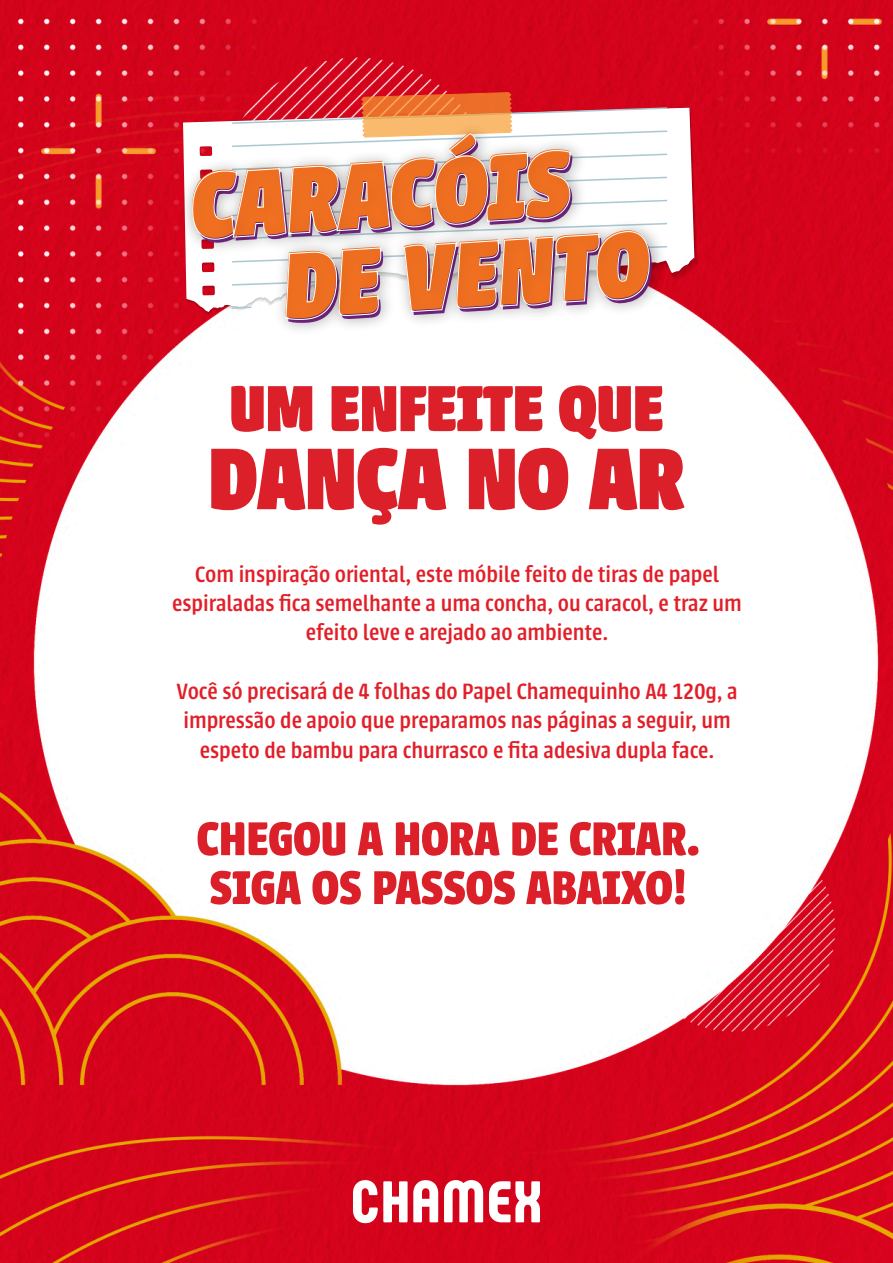
<style>
.page{position:relative;width:893px;height:1263px;background:#fff}
.page>*{position:absolute;margin:0;border:0;box-sizing:border-box;transform-origin:0 0}
.t1{font:italic 900 103.8px/85.9px "Urbana";color:#f37121}
.t2{font:900 95.85px "Urbana";color:#dc2029}
.t3{font:900 71.4px "Urbana";color:#dc2029}
.t4{font:700 52.2px/48.9px "Urbana";color:#dc2029}
.t5{font:500 24.45px/29.2px "Urbana";color:#e21f29;text-align:center}
</style>
<div class="page">
<img style="left:0;top:0;width:893px;height:1263px">
<svg style="left:353px;top:1180px;width:85px;height:43px"></svg>
<svg style="left:444px;top:1180px;width:39px;height:42px"></svg>
<svg style="left:489px;top:1181px;width:51px;height:41px"></svg>
<img style="left:171px;top:106px;width:529px;height:274px">
<svg style="left:191px;top:92px;width:476px;height:228px"></svg>
<h1 class="t1" style="left:274px;top:160px;width:368px;text-indent:-87px;rotate:-4deg">CARACÓIS<br>DE VENTO</h1>
<h3 class="t3" style="left:229px;top:367px;width:436px">UM ENFEITE QUE</h3>
<h2 class="t2" style="left:208px;top:423px;width:478px">DANÇA NO AR</h2>
<p class="t5" style="left:172px;top:560px;width:571px">Com inspiração oriental, este móbile feito de tiras de papel espiraladas fica semelhante a uma concha, ou caracol, e traz um efeito leve e arejado ao ambiente.</p>
<p class="t5" style="left:176px;top:677px;width:563px">Você só precisará de 4 folhas do Papel Chamequinho A4 120g, a impressão de apoio que preparamos nas páginas a seguir, um espeto de bambu para churrasco e fita adesiva dupla face.</p>
<h3 class="t4" style="left:197px;top:815px;width:504px">CHEGOU A HORA DE CRIAR.<br>SIGA OS PASSOS ABAIXO!</h3>
</div>
